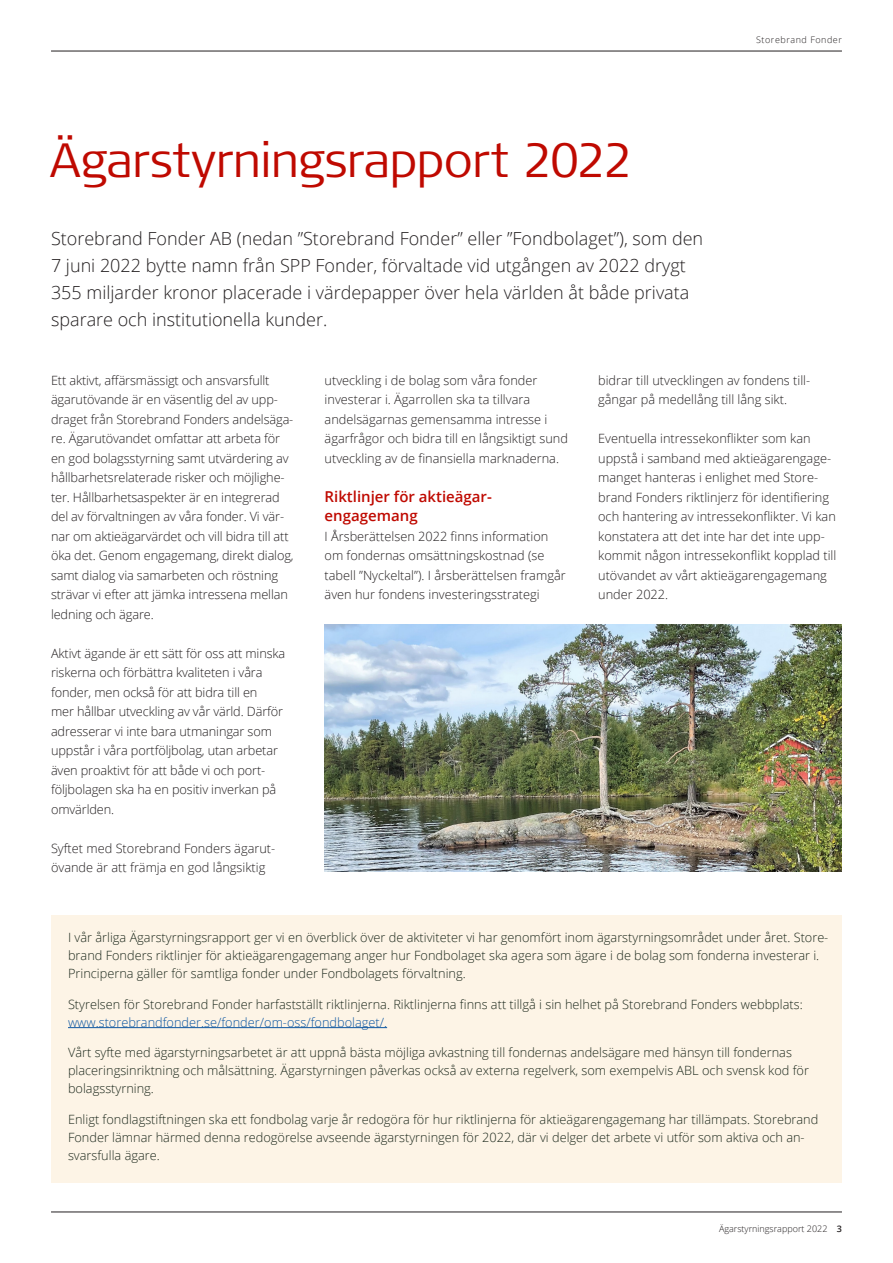
<style>
.page{position:relative;width:893px;height:1263px;background:#fff}
.page>*{position:absolute;margin:0;border:0;box-sizing:border-box;transform-origin:0 0}
.t1{font:300 48px "Signa Pro";letter-spacing:-.02em;color:#bf0900}
.Ingress{font:300 18px/27px "Open Sans";color:#231f20}
.Mellanrubrik_1_10_13{font:600 15px/19.5px "Open Sans";color:#bf0900}
.Brödtext_1_8_5_13{font:300 12.75px/19.5px "Open Sans";color:#231f20}
.Brödtext_1_8_5_13-2{font:300 12.75px/18px "Open Sans";color:#1c281c}
.t2{font:300 9px "Open Sans";color:#231f20}
.t3{font:300 9px "Open Sans";letter-spacing:.06em;color:#231f20}
.s1{color:#0c56a1}
.s2{font-weight:600}
</style>
<div class="page">
<hr style="left:51px;top:51px;width:791px;height:1px;background:#231f20">
<hr style="left:51px;top:1212px;width:791px;height:1px;background:#231f20">
<div style="left:51px;top:915px;width:791px;height:267px;background:#fdf4e6"></div>
<hr style="left:68px;top:1027px;width:319px;height:1px;background:#0c56a1">
<img style="left:325px;top:625px;width:517px;height:247px">
<h1 class="t1" style="left:50px;top:132px;width:584px">Ägarstyrningsrapport 2022</h1>
<p class="Ingress" style="left:51px;top:224px;width:654px">Storebrand Fonder AB (nedan ”Storebrand Fonder” eller ”Fondbolaget”), som den 7 juni 2022 bytte namn från SPP Fonder, förvaltade vid utgången av 2022 drygt 355 miljarder kronor placerade i värdepapper över hela världen åt både privata sparare och institutionella kunder.</p>
<p class="t3" style="left:756px;top:33px;width:87px">Storebrand Fonder</p>
<p class="Brödtext_1_8_5_13" style="left:51px;top:370px;width:244px">Ett aktivt, affärsmässigt och ansvarsfullt ägarutövande är en väsentlig del av upp&shy;draget från Storebrand Fonders andelsäga&shy;re. Ägarutövandet omfattar att arbeta för en god bolagsstyrning samt utvärdering av hållbarhetsrelaterade risker och möjlighe&shy;ter. Hållbarhetsaspekter är en integrerad del av förvaltningen av våra fonder. Vi vär&shy;nar om aktieägarvärdet och vill bidra till att öka det. Genom engagemang, direkt dialog, samt dialog via samarbeten och röstning strävar vi efter att jämka intressena mellan ledning och ägare.</p>
<p class="Brödtext_1_8_5_13" style="left:51px;top:643px;width:236px">Aktivt ägande är ett sätt för oss att minska riskerna och förbättra kvaliteten i våra fonder, men också för att bidra till en<br>mer hållbar utveckling av vår värld. Därför adresserar vi inte bara utmaningar som uppstår i våra portföljbolag, utan arbetar även proaktivt för att både vi och port&shy;följbolagen ska ha en positiv inverkan på omvärlden.</p>
<p class="Brödtext_1_8_5_13" style="left:51px;top:838px;width:226px">Syftet med Storebrand Fonders ägarut&shy;övande är att främja en god långsiktig</p>
<p class="Brödtext_1_8_5_13" style="left:325px;top:370px;width:245px">utveckling i de bolag som våra fonder investerar i. Ägarrollen ska ta tillvara andelsägarnas gemensamma intresse i ägarfrågor och bidra till en långsiktigt sund utveckling av de finansiella marknaderna.</p>
<p class="Mellanrubrik_1_10_13" style="left:325px;top:486px;width:169px">Riktlinjer för aktieägar&shy;engagemang</p>
<p class="Brödtext_1_8_5_13" style="left:325px;top:526px;width:243px">I Årsberättelsen 2022 finns information om fondernas omsättningskostnad (se tabell ”Nyckeltal”). I årsberättelsen framgår även hur fondens investeringsstrategi</p>
<p class="Brödtext_1_8_5_13" style="left:598px;top:370px;width:214px">bidrar till utvecklingen av fondens till&shy;gångar på medellång till lång sikt.</p>
<p class="Brödtext_1_8_5_13" style="left:598px;top:429px;width:240px">Eventuella intressekonflikter som kan uppstå i samband med aktieägarengage&shy;manget hanteras i enlighet med Store&shy;brand Fonders riktlinjerz för identifiering och hantering av intressekonflikter. Vi kan konstatera att det inte har det inte upp&shy;kommit någon intressekonflikt kopplad till utövandet av vårt aktieägarengagemang under 2022.</p>
<p class="Brödtext_1_8_5_13-2" style="left:68px;top:928px;width:762px">I vår årliga Ägarstyrningsrapport ger vi en överblick över de aktiviteter vi har genomfört inom ägarstyrningsområdet under året. Store&shy;brand Fonders riktlinjer för aktieägarengagemang anger hur Fondbolaget ska agera som ägare i de bolag som fonderna investerar i.<br>Principerna gäller för samtliga fonder under Fondbolagets förvaltning.</p>
<p class="Brödtext_1_8_5_13-2" style="left:68px;top:995px;width:736px">Styrelsen för Storebrand Fonder harfastställt riktlinjerna. Riktlinjerna finns att tillgå i sin helhet på Storebrand Fonders webbplats: <span class="s1">www.storebrandfonder.se/fonder/om-oss/fondbolaget/.</span></p>
<p class="Brödtext_1_8_5_13-2" style="left:68px;top:1043px;width:742px">Vårt syfte med ägarstyrningsarbetet är att uppnå bästa möjliga avkastning till fondernas andelsägare med hänsyn till fondernas placeringsinriktning och målsättning. Ägarstyrningen påverkas också av externa regelverk, som exempelvis ABL och svensk kod för bolagsstyrning.</p>
<p class="Brödtext_1_8_5_13-2" style="left:68px;top:1110px;width:752px">Enligt fondlagstiftningen ska ett fondbolag varje år redogöra för hur riktlinjerna för aktieägarengagemang har tillämpats. Storebrand<br>Fonder lämnar härmed denna redogörelse avseende ägarstyrningen för 2022, där vi delger det arbete vi utför som aktiva och an&shy;svarsfulla ägare.</p>
<p class="t2" style="left:719px;top:1222px;width:124px">Ägarstyrningsrapport 2022 <span class="s2">3</span></p>
</div>
